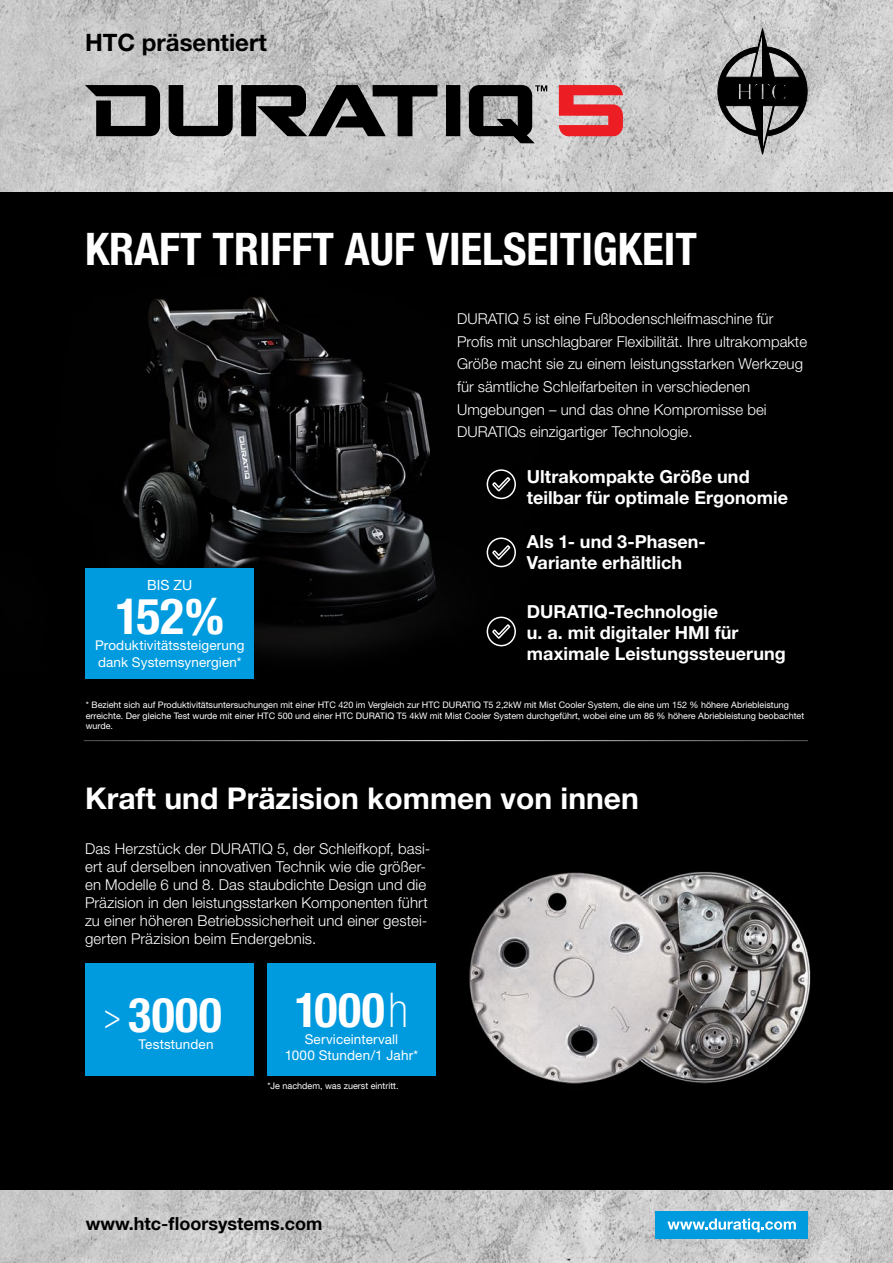
<style>
.page{position:relative;width:893px;height:1263px;background:#fff}
.page>*{position:absolute;margin:0;border:0;box-sizing:border-box;transform-origin:0 0}
.t1{font:700 condensed 49.95px "Helvetica Neue";color:#fff}
.t2{font:700 condensed 48px "Helvetica Neue";letter-spacing:.01em;color:#fff}
.t3{font:700 condensed 45px "Helvetica Neue";color:#fff}
.t4{font:700 30px "Helvetica Neue";color:#fff}
.t5{font:700 24px "Helvetica Neue";color:#000}
.t6{font:700 18px/21px "Helvetica Neue";color:#fff}
.t7{font:700 18px "Helvetica Neue LT Com";color:#000}
.t8{font:300 15px/22.5px "Helvetica Neue";color:#fff}
.t9{font:14.1px "Helvetica Neue";color:#fff}
.t10{font:13.5px/16.5px "Helvetica Neue";letter-spacing:.01em;color:#fff;text-align:center}
.t11{font:9px/10.8px "Helvetica Neue";color:#fff}
.t12{font:9px "Helvetica Neue LT Com";color:#fff}
.s1{font-weight:300;font-stretch:normal;font-size:34.5px}
.s2{font-weight:100}
</style>
<div class="page">
<img style="left:0;top:191px;width:893px;height:1000px">
<hr style="left:84px;top:740px;width:724px;height:1px;background:#fff">
<svg style="left:486px;top:469px;width:31px;height:31px"></svg>
<svg style="left:486px;top:537px;width:31px;height:31px"></svg>
<svg style="left:486px;top:616px;width:31px;height:31px"></svg>
<div style="left:85px;top:963px;width:169px;height:113px;background:#009bdf"></div>
<div style="left:267px;top:963px;width:169px;height:113px;background:#009bdf"></div>
<img style="left:0;top:0;width:893px;height:191px">
<svg style="left:169px;top:85px;width:64px;height:52px;background:#5f5f5f"></svg>
<svg style="left:85px;top:85px;width:75px;height:51px;background:#565656"></svg>
<div style="left:446px;top:85px;width:14px;height:51px;background:#000"></div>
<svg style="left:241px;top:85px;width:196px;height:51px;background:#575757"></svg>
<svg style="left:469px;top:85px;width:78px;height:58px;background:#5e5e5e"></svg>
<svg style="left:559px;top:85px;width:64px;height:51px;background:#e45358"></svg>
<svg style="left:718px;top:29px;width:89px;height:125px;background:#7c7c7c"></svg>
<img style="left:0;top:1191px;width:893px;height:72px">
<div style="left:655px;top:1212px;width:153px;height:27px;background:#009bdf"></div>
<svg style="left:667px;top:1218px;width:129px;height:14px"></svg>
<div style="left:86px;top:568px;width:168px;height:111px;background:#009bdf"></div>
<h3 class="t5" style="left:85px;top:27px;width:183px">HTC präsentiert</h3>
<h3 class="t3" style="left:85px;top:222px;width:613px">KRAFT TRIFFT AUF VIELSEITIGKEIT</h3>
<p class="t8" style="left:457px;top:308px;width:352px">DURATIQ 5 ist eine Fußbodenschleifmaschine für Profis mit unschlagbarer Flexibilität. Ihre ultrakompakte Größe macht sie zu einem leistungsstarken Werkzeug für sämtliche Schleifarbeiten in verschiedenen Umgebungen – und das ohne Kompromisse bei DURATIQs einzigartiger Technologie.</p>
<p class="t6" style="left:527px;top:465px;width:263px">Ultrakompakte Größe und teilbar für optimale Ergonomie</p>
<p class="t6" style="left:527px;top:530px;width:181px">Als 1- und 3-Phasen-<br>Variante erhältlich</p>
<p class="t6" style="left:527px;top:600px;width:260px">DURATIQ-Technologie<br>u. a. mit digitaler HMI für maximale Leistungssteuerung</p>
<p class="t9" style="left:147px;top:576px;width:47px">BIS ZU</p>
<h1 class="t1" style="left:115px;top:586px;width:110px">152%</h1>
<p class="t10" style="left:98px;top:653px;width:145px">dank Systemsynergien*</p>
<p class="t11" style="left:86px;top:699px;width:720px">* Bezieht sich auf Produktivitätsuntersuchungen mit einer HTC 420 im Vergleich zur HTC DURATIQ T5 2,2kW mit Mist Cooler System, die eine um 152 % höhere Abriebleistung erreichte. Der gleiche Test wurde mit einer HTC 500 und einer HTC DURATIQ T5 4kW mit Mist Cooler System durchgeführt, wobei eine um 86 % höhere Abriebleistung beobachtet wurde.</p>
<p class="t10" style="left:95px;top:637px;width:151px">Produktivitätssteigerung</p>
<h3 class="t4" style="left:85px;top:780px;width:555px">Kraft und Präzision kommen von innen</h3>
<p class="t8" style="left:85px;top:839px;width:347px;line-height:18px">Das Herzstück der DURATIQ 5, der Schleifkopf, basi&shy;ert auf derselben innovativen Technik wie die größer&shy;en Modelle 6 und 8. Das staubdichte Design und die Präzision in den leistungsstarken Komponenten führt zu einer höheren Betriebssicherheit und einer gestei&shy;gerten Präzision beim Endergebnis.</p>
<h2 class="t2" style="left:104px;top:986px;width:119px"><span class="s1">&gt;</span> 3000</h2>
<p class="t10" style="left:138px;top:1035px;width:77px">Teststunden</p>
<h2 class="t2" style="left:295px;top:981px;width:115px">1000<span class="s2">h</span></h2>
<p class="t10" style="left:285px;top:1030px;width:135px">Serviceintervall<br>1000 Stunden/1 Jahr*</p>
<p class="t12" style="left:267px;top:1080px;width:133px">*Je nachdem, was zuerst eintritt.</p>
<p class="t7" style="left:86px;top:1212px;width:238px">www.htc-floorsystems.com</p>
</div>
